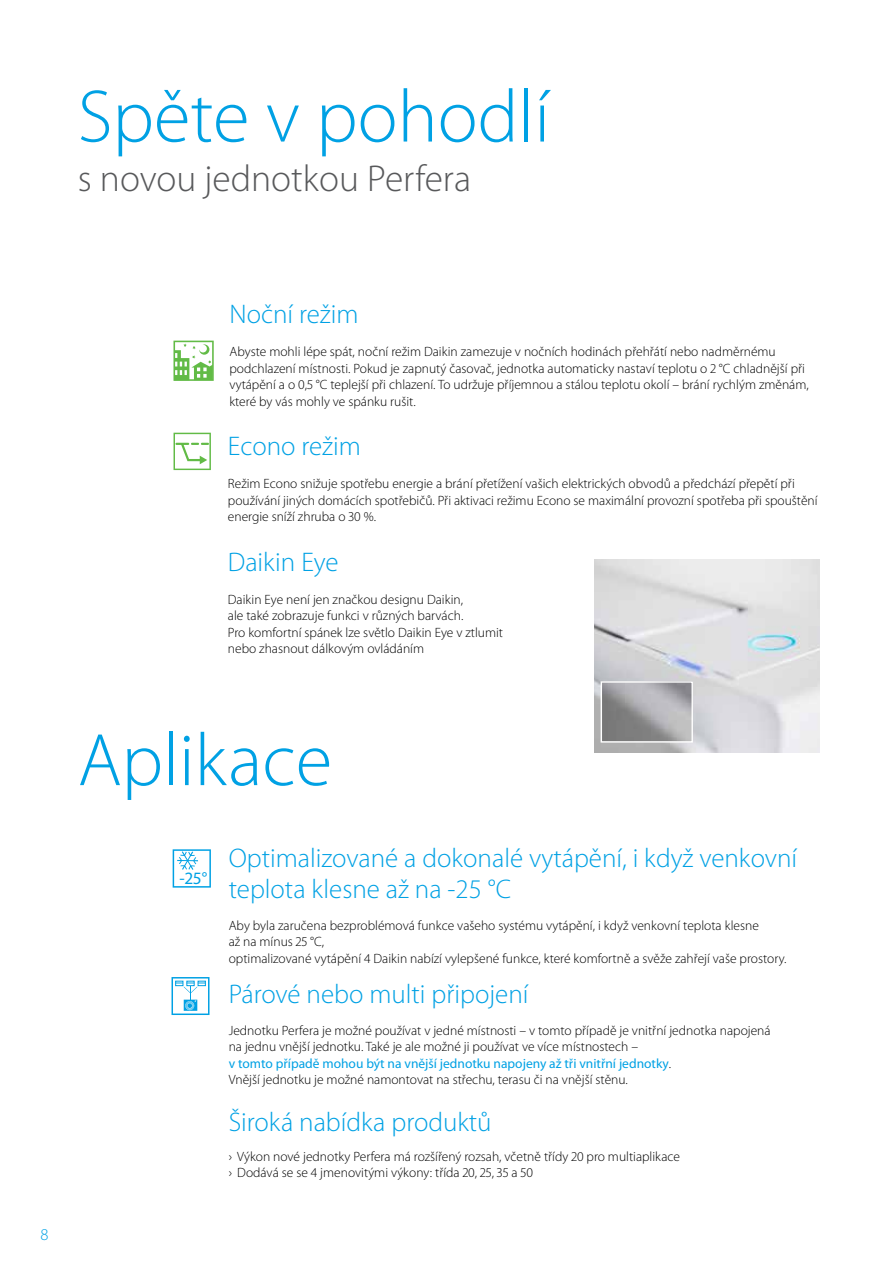
<style>
.page{position:relative;width:893px;height:1263px;background:#fff}
.page>*{position:absolute;margin:0;border:0;box-sizing:border-box;transform-origin:0 0}
.t1{font:300 75px "Myriad Pro";color:#00a1e4}
.t2{font:300 37.5px "Myriad Pro";color:#58595b}
.t3{font:300 27px/31.5px "Myriad Pro";color:#00a1e4}
.t4{font:17.4px "Myriad Pro";color:#00a1e4}
.t5{font:300 16.5px "Myriad Pro";color:#00a1e4}
.t6{font:300 13.5px/16.5px "Myriad Pro";color:#000}
.s1{font-weight:400;color:#00a1e4}
</style>
<div class="page">
<svg style="left:173px;top:849px;width:38px;height:39px"></svg>
<img style="left:594px;top:559px;width:225px;height:193px">
<img style="left:603px;top:683px;width:88px;height:58px">
<div style="left:601px;top:681px;width:92px;height:62px;border:1px solid #fff"></div>
<svg style="left:173px;top:341px;width:41px;height:40px"></svg>
<svg style="left:172px;top:977px;width:37px;height:38px"></svg>
<svg style="left:174px;top:433px;width:37px;height:37px"></svg>
<h1 class="t1" style="left:78px;top:75px;width:474px">Spěte v pohodlí</h1>
<h2 class="t2" style="left:78px;top:158px;width:395px">s novou jednotkou Perfera</h2>
<p class="t5" style="left:40px;top:1225px;width:10px">8</p>
<h3 class="t3" style="left:230px;top:299px;width:131px">Noční režim</h3>
<p class="t6" style="left:230px;top:343px;width:581px">Abyste mohli lépe spát, noční režim Daikin zamezuje v nočních hodinách přehřátí nebo nadměrnému podchlazení místnosti. Pokud je zapnutý časovač, jednotka automaticky nastaví teplotu o 2 °C chladnější při vytápění a o 0,5 °C teplejší při chlazení. To udržuje příjemnou a stálou teplotu okolí – brání rychlým změnám, které by vás mohly ve spánku rušit.</p>
<h3 class="t3" style="left:228px;top:431px;width:135px">Econo režim</h3>
<p class="t6" style="left:228px;top:475px;width:591px">Režim Econo snižuje spotřebu energie a brání přetížení vašich elektrických obvodů a předchází přepětí při používání jiných domácích spotřebičů. Při aktivaci režimu Econo se maximální provozní spotřeba při spouštění energie sníží zhruba o 30 %.</p>
<h3 class="t3" style="left:228px;top:546px;width:112px">Daikin Eye</h3>
<p class="t6" style="left:228px;top:591px;width:277px">Daikin Eye není jen značkou designu Daikin,<br>ale také zobrazuje funkci v různých barvách.<br>Pro komfortní spánek lze světlo Daikin Eye v ztlumit nebo zhasnout dálkovým ovládáním</p>
<h1 class="t1" style="left:78px;top:719px;width:256px">Aplikace</h1>
<p class="t4" style="left:179px;top:867px;width:29px">-25°</p>
<h3 class="t3" style="left:229px;top:842px;width:570px">Optimalizované a dokonalé vytápění, i když venkovní teplota klesne až na -25 °C</h3>
<p class="t6" style="left:229px;top:917px;width:559px">Aby byla zaručena bezproblémová funkce vašeho systému vytápění, i když venkovní teplota klesne<br>až na mínus 25 °C,<br>optimalizované vytápění 4 Daikin nabízí vylepšené funkce, které komfortně a svěže zahřejí vaše prostory.</p>
<h3 class="t3" style="left:229px;top:979px;width:301px">Párové nebo multi připojení</h3>
<p class="t6" style="left:229px;top:1022px;width:543px">Jednotku Perfera je možné používat v jedné místnosti – v tomto případě je vnitřní jednotka napojená na jednu vnější jednotku. Také je ale možné ji používat ve více místnostech –<br><span class="s1">v tomto případě mohou být na vnější jednotku napojeny až tři vnitřní jednotky</span>.<br>Vnější jednotku je možné namontovat na střechu, terasu či na vnější stěnu.</p>
<h3 class="t3" style="left:229px;top:1106px;width:264px">Široká nabídka produktů</h3>
<p class="t6" style="left:229px;top:1148px;width:453px">› Výkon nové jednotky Perfera má rozšířený rozsah, včetně třídy 20 pro multiaplikace › Dodává se se 4 jmenovitými výkony: třída 20, 25, 35 a 50</p>
</div>
